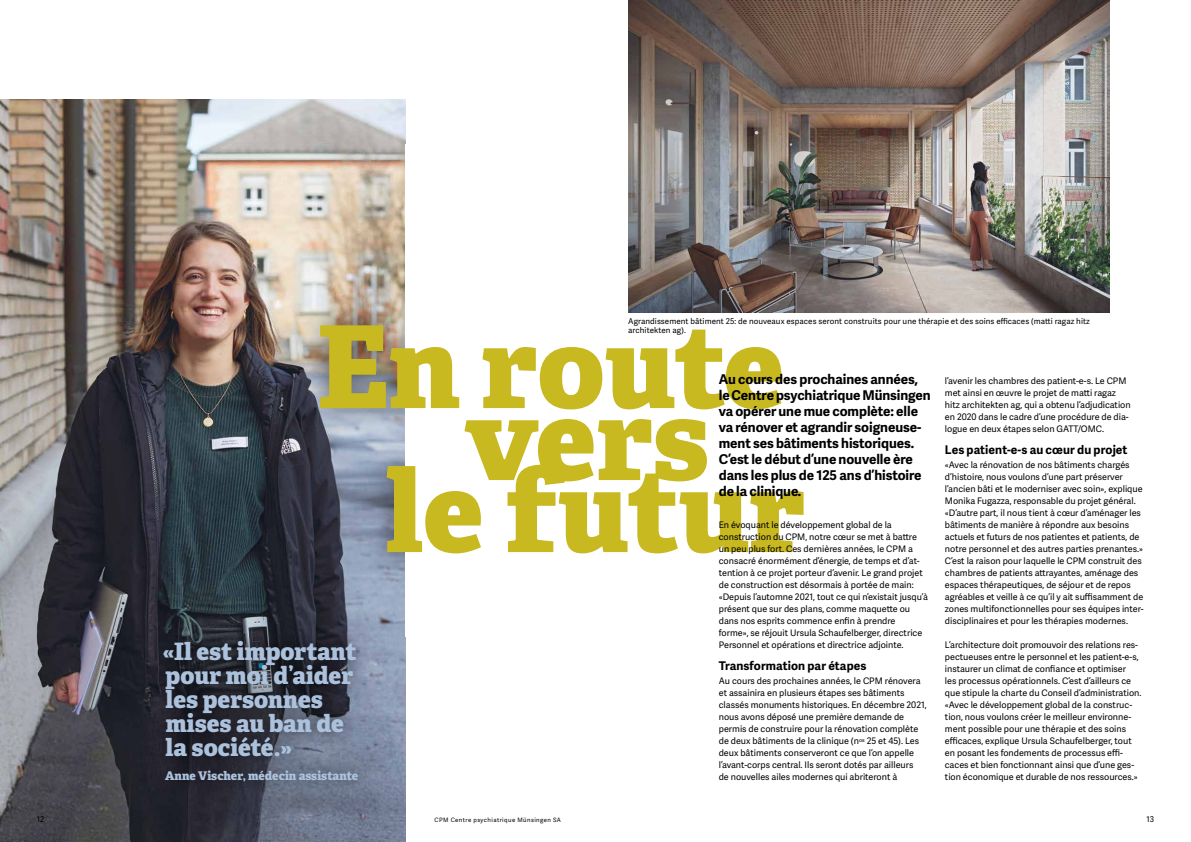
<style>
.page{position:relative;width:1191px;height:842px;background:#fff}
.page>*{position:absolute;margin:0;border:0;box-sizing:border-box;transform-origin:0 0}
.t1{font:800 113.9px "Adelle";color:#c9b921}
.t2{font:800 24px/24px "Adelle";color:#acc2dc}
.t3{font:700 13.5px/16px "Adelle Sans";letter-spacing:-.005em;color:#000}
.t4{font:700 12px "Adelle Sans";letter-spacing:.01em;color:#000}
.t5{font:800 12px "Adelle";color:#acc2dc}
.t6{font:9px/12px "Adelle Sans";color:#000}
.t7{font:8px/9px "Adelle Sans";letter-spacing:.01em;color:#000}
.t8{font:6px "Adelle Sans";letter-spacing:.07em;color:#000}
</style>
<div class="page">
<img style="left:0;top:99px;width:405px;height:743px">
<div style="left:295px;top:299px;width:534px;height:280px;background:#000;opacity:.5"></div>
<div style="left:405px;top:144px;width:766px;height:492px;background:#fff"></div>
<div style="left:149px;top:626px;width:224px;height:170px;background:#000;opacity:.65"></div>
<img style="left:629px;top:0;width:480px;height:312px">
<p class="t7" style="left:628px;top:316px;width:463px">Agrandissement bâtiment 25: de nouveaux espaces seront construits pour une thérapie et des soins efficaces (matti ragaz hitz architekten ag).</p>
<h1 class="t1" style="left:317px;top:282px;width:468px">En route</h1>
<h1 class="t1" style="left:464px;top:354px;width:246px">vers</h1>
<p class="t3" style="left:719px;top:371px;width:213px">Au cours des prochaines années, le Centre psychiatrique Münsingen va opérer une mue complète: elle va rénover et agrandir soigneuse&shy;ment ses bâtiments historiques.<br>C’est le début d’une nouvelle ère dans les plus de 125 ans d’histoire de la clinique.</p>
<p class="t6" style="left:719px;top:519px;width:211px">En évoquant le développement global de la construction du CPM, notre cœur se met à battre un peu plus fort. Ces dernières années, le CPM a consacré énormément d’énergie, de temps et d’at&shy;tention à ce projet porteur d’avenir. Le grand projet de construction est désormais à portée de main: «Depuis l’automne 2021, tout ce qui n’existait jusqu’à présent que sur des plans, comme maquette ou dans nos esprits commence enfin à prendre<br>forme», se réjouit Ursula Schaufelberger, directrice Personnel et opérations et directrice adjointe.</p>
<h3 class="t4" style="left:719px;top:657px;width:149px">Transformation par étapes</h3>
<p class="t6" style="left:719px;top:675px;width:209px">Au cours des prochaines années, le CPM rénovera et assainira en plusieurs étapes ses bâtiments classés monuments historiques. En décembre 2021, nous avons déposé une première demande de permis de construire pour la rénovation complète de deux bâtiments de la clinique (n<sup>os</sup> 25 et 45). Les deux bâtiments conserveront ce que l’on appelle l’avant-corps central. Ils seront dotés par ailleurs<br>de nouvelles ailes modernes qui abriteront à</p>
<p class="t6" style="left:945px;top:375px;width:187px">l’avenir les chambres des patient-e-s. Le CPM met ainsi en œuvre le projet de matti ragaz hitz architekten ag, qui a obtenu l’adjudication en 2020 dans le cadre d’une procédure de dia&shy;logue en deux étapes selon GATT/OMC.</p>
<h3 class="t4" style="left:945px;top:441px;width:184px">Les patient-e-s au cœur du projet</h3>
<p class="t6" style="left:945px;top:459px;width:200px">«Avec la rénovation de nos bâtiments chargés d’histoire, nous voulons d’une part préserver l’ancien bâti et le moderniser avec soin», explique Monika Fugazza, responsable du projet général. «D’autre part, il nous tient à cœur d’aménager les bâtiments de manière à répondre aux besoins actuels et futurs de nos patientes et patients, de notre personnel et des autres parties prenantes.» C’est la raison pour laquelle le CPM construit des chambres de patients attrayantes, aménage des espaces thérapeutiques, de séjour et de repos agréables et veille à ce qu’il y ait suffisamment de zones multifonctionnelles pour ses équipes inter&shy;disciplinaires et pour les thérapies modernes.</p>
<p class="t6" style="left:945px;top:638px;width:198px">L’architecture doit promouvoir des relations res&shy;pectueuses entre le personnel et les patient-e-s, instaurer un climat de confiance et optimiser<br>les processus opérationnels. C’est d’ailleurs ce que stipule la charte du Conseil d’administration. «Avec le développement global de la construc&shy;tion, nous voulons créer le meilleur environne&shy;ment possible pour une thérapie et des soins efficaces, explique Ursula Schaufelberger, tout en posant les fondements de processus effi&shy;caces et bien fonctionnant ainsi que d’une ges&shy;tion économique et durable de nos ressources.»</p>
<h1 class="t1" style="left:385px;top:426px;width:422px">le futur</h1>
<h2 class="t2" style="left:163px;top:638px;width:195px">«Il est important pour moi d’aider les personnes mises au ban de la société.»</h2>
<h3 class="t5" style="left:165px;top:767px;width:195px">Anne Vischer, médecin assistante</h3>
<p class="t7" style="left:37px;top:814px;width:9px">12</p>
<p class="t8" style="left:434px;top:816px;width:128px">CPM Centre psychiatrique Münsingen SA</p>
<p class="t7" style="left:1146px;top:814px;width:9px">13</p>
</div>
